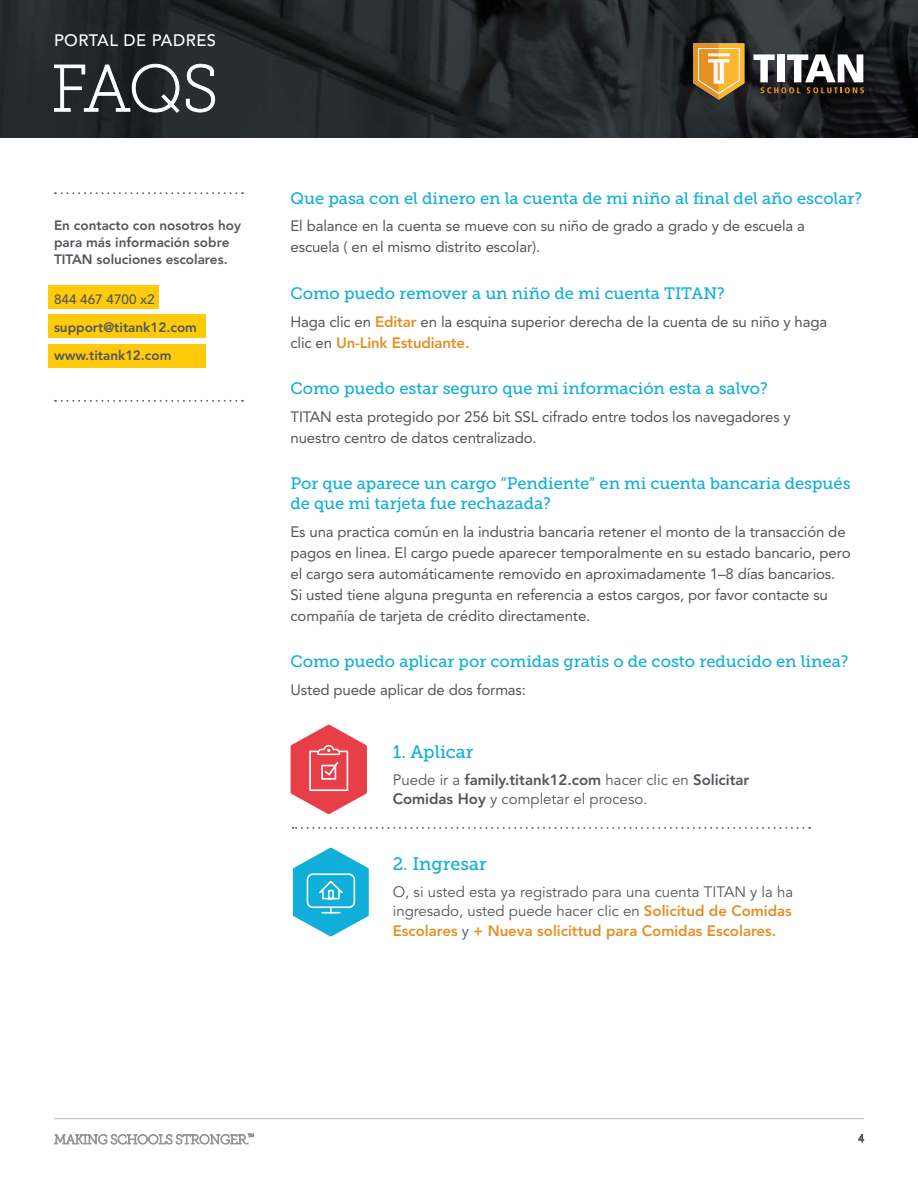
<style>
.page{position:relative;width:918px;height:1188px;background:#fff}
.page>*{position:absolute;margin:0;border:0;box-sizing:border-box;transform-origin:0 0}
.t1{font:66px "Museo Slab 100";color:#fff}
.t2{font:18px "Museo Slab 500";color:#10afd9}
.Question{font:16.5px/19.5px "Museo Slab 500";color:#10afd9}
.t3{font:500 16.5px "Avenir";letter-spacing:.03em;color:#fff}
.Body_Copy{font:15px/21px "Avenir";letter-spacing:-.01em;color:#52555b}
.t4{font:15px/19.5px "Avenir";color:#52555b}
.t5{font:800 13.5px/17.2px "Avenir";color:#52555b}
.t6{font:500 13.5px "Avenir";color:#52555b}
.s1{font-weight:800;color:#e39025}
.s2{font-weight:800}
</style>
<div class="page">
<img style="left:0;top:0;width:918px;height:137px">
<svg style="left:693px;top:43px;width:51px;height:57px;background:#d29f4f"></svg>
<svg style="left:754px;top:54px;width:110px;height:39px"></svg>
<svg style="left:54px;top:64px;width:125px;height:49px;background:#3d4143"></svg>
<svg style="left:186px;top:64px;width:29px;height:48px"></svg>
<svg style="left:859px;top:1134px;width:5px;height:8px"></svg>
<svg style="left:54px;top:1133px;width:200px;height:11px"></svg>
<hr style="left:54px;top:1118px;width:810px;height:1px;background:#bcbdc0">
<svg style="left:293px;top:847px;width:76px;height:90px"></svg>
<svg style="left:290px;top:724px;width:77px;height:91px"></svg>
<svg style="left:293px;top:827px;width:510px;height:2px"></svg>
<svg style="left:55px;top:400px;width:181px;height:2px"></svg>
<svg style="left:55px;top:192px;width:181px;height:2px"></svg>
<div style="left:48px;top:314px;width:158px;height:24px;background:#feca0a"></div>
<div style="left:48px;top:344px;width:158px;height:24px;background:#feca0a"></div>
<div style="left:48px;top:285px;width:111px;height:24px;background:#feca0a"></div>
<p class="t3" style="left:54px;top:30px;width:164px">PORTAL DE PADRES</p>
<h1 class="t1" style="left:51px;top:53px;width:169px">FAQS</h1>
<p class="t5" style="left:54px;top:217px;width:189px">En contacto con nosotros hoy para más información sobre<br>TITAN soluciones escolares.</p>
<p class="t6" style="left:54px;top:292px;width:102px">844 467 4700 x2</p>
<p class="t5" style="left:54px;top:319px;width:145px">support@titank12.com</p>
<p class="t5" style="left:54px;top:347px;width:119px">www.titank12.com</p>
<p class="Question" style="left:291px;top:188px;width:573px">Que pasa con el dinero en la cuenta de mi niño al final del año escolar?</p>
<p class="Body_Copy" style="left:291px;top:216px;width:516px">El balance en la cuenta se mueve con su niño de grado a grado y de escuela a escuela ( en el mismo distrito escolar).</p>
<p class="Question" style="left:291px;top:283px;width:436px">Como puedo remover a un niño de mi cuenta TITAN?</p>
<p class="Body_Copy" style="left:291px;top:311px;width:538px">Haga clic en <span class="s1">Editar</span> en la esquina superior derecha de la cuenta de su niño y haga clic en <span class="s1">Un-Link Estudiante.</span></p>
<p class="Question" style="left:291px;top:379px;width:479px">Como puedo estar seguro que mi información esta a salvo?</p>
<p class="Body_Copy" style="left:291px;top:406px;width:502px">TITAN esta protegido por 256 bit SSL cifrado entre todos los navegadores y nuestro centro de datos centralizado.</p>
<p class="Question" style="left:291px;top:474px;width:562px">Por que aparece un cargo “Pendiente” en mi cuenta bancaria después de que mi tarjeta fue rechazada?</p>
<p class="Body_Copy" style="left:291px;top:521px;width:562px">Es una practica común en la industria bancaria retener el monto de la transacción de pagos en linea. El cargo puede aparecer temporalmente en su estado bancario, pero el cargo sera automáticamente removido en aproximadamente 1–8 días bancarios.<br>Si usted tiene alguna pregunta en referencia a estos cargos, por favor contacte su compañía de tarjeta de crédito directamente.</p>
<p class="Question" style="left:291px;top:652px;width:560px">Como puedo aplicar por comidas gratis o de costo reducido en linea?</p>
<p class="Body_Copy" style="left:291px;top:679px;width:237px">Usted puede aplicar de dos formas:</p>
<p class="t2" style="left:393px;top:742px;width:82px">1. Aplicar</p>
<p class="t4" style="left:393px;top:770px;width:358px">Puede ir a <span class="s2">family.titank12.com</span> hacer clic en <span class="s2">Solicitar<br>Comidas Hoy</span> y completar el proceso.</p>
<p class="t2" style="left:393px;top:854px;width:95px">2. Ingresar</p>
<p class="t4" style="left:393px;top:882px;width:402px;text-align:justify">O, si usted esta ya registrado para una cuenta TITAN y la ha ingresado, usted puede hacer clic en <span class="s1">Solicitud de Comidas Escolares</span> y <span class="s1">+ Nueva solicittud para Comidas Escolares.</span></p>
</div>
